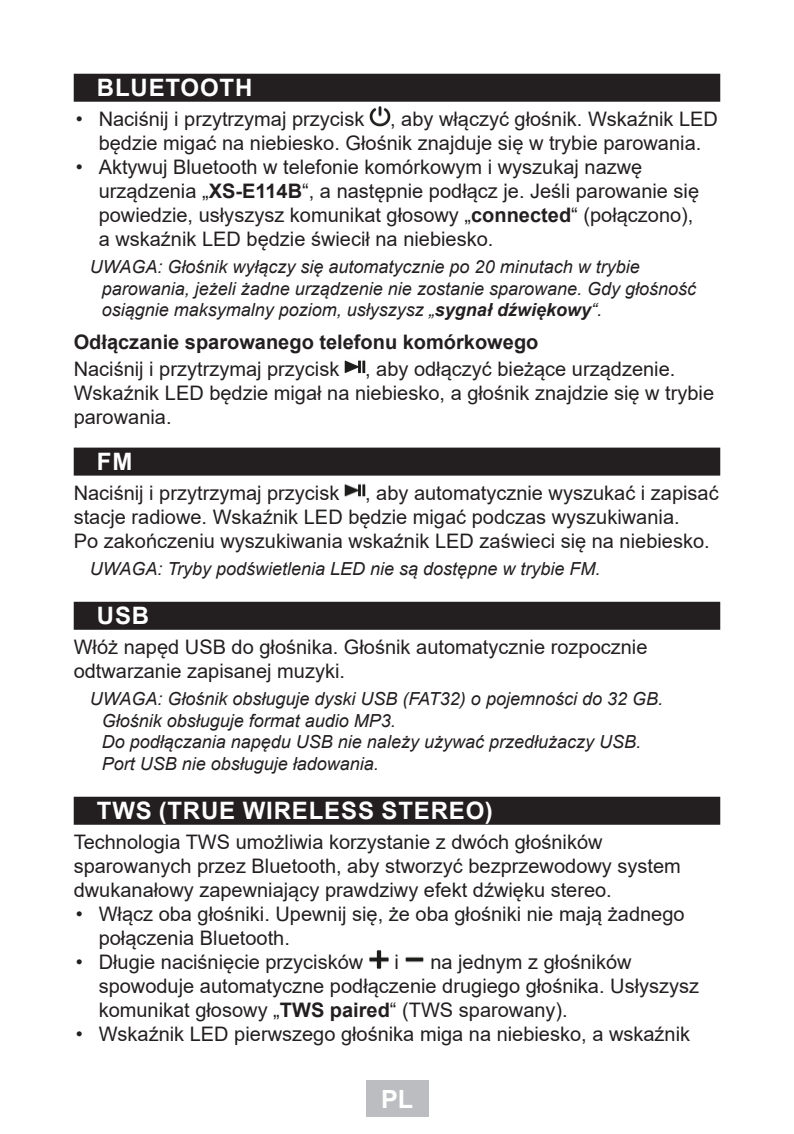
<style>
.page{position:relative;width:794px;height:1134px;background:#fff}
.page>*{position:absolute;margin:0;border:0;box-sizing:border-box;transform-origin:0 0}
.t1{font:700 25.2px "Arial";color:#fff}
.Title_BLACK{font:700 24px "Arial";letter-spacing:.035em;color:#fff}
.Text{font:20px/24px "Arial";color:#231f20}
.Tučný_text{font:700 20px "Arial";color:#231f20}
.Note{font:italic 18px/21.6px "Arial";color:#231f20}
.s1{font-weight:700}
</style>
<div class="page">
<div style="left:366px;top:1080px;width:62px;height:37px;background:#bcbdc0"></div>
<div style="left:74px;top:74px;width:646px;height:28px;background:#231f20"></div>
<div style="left:74px;top:448px;width:646px;height:28px;background:#231f20"></div>
<div style="left:74px;top:602px;width:646px;height:28px;background:#231f20"></div>
<div style="left:74px;top:797px;width:646px;height:28px;background:#231f20"></div>
<img style="left:370px;top:107px;width:20px;height:20px">
<img style="left:345px;top:360px;width:20px;height:14px">
<img style="left:345px;top:483px;width:20px;height:14px">
<img style="left:369px;top:950px;width:20px;height:19px">
<img style="left:405px;top:956px;width:19px;height:7px">
<p class="Title_BLACK" style="left:97px;top:71px;width:157px">BLUETOOTH</p>
<p class="Text" style="left:76px;top:107px;width:290px">• Naciśnij i przytrzymaj przycisk</p>
<p class="Text" style="left:99px;top:107px;width:621px;text-indent:291px">, aby włączyć głośnik. Wskaźnik LED będzie migać na niebiesko. Głośnik znajduje się w trybie parowania.</p>
<p class="Text" style="left:99px;top:155px;width:602px;text-indent:-23px">• Aktywuj Bluetooth w telefonie komórkowym i wyszukaj nazwę urządzenia „<span class="s1">XS-E114B</span>“, a następnie podłącz je. Jeśli parowanie się powiedzie, usłyszysz komunikat głosowy „<span class="s1">connected</span>“ (połączono), a wskaźnik LED będzie świecił na niebiesko.</p>
<p class="Note" style="left:102px;top:256px;width:596px;text-indent:-12px">UWAGA: Głośnik wyłączy się automatycznie po 20 minutach w trybie parowania, jeżeli żadne urządzenie nie zostanie sparowane. Gdy głośność osiągnie maksymalny poziom, usłyszysz „<span class="s1">sygnał dźwiękowy</span>“.</p>
<p class="Tučný_text" style="left:74px;top:328px;width:466px">Odłączanie sparowanego telefonu komórkowego</p>
<p class="Text" style="left:74px;top:357px;width:267px">Naciśnij i przytrzymaj przycisk</p>
<p class="Text" style="left:74px;top:357px;width:642px;text-indent:291px">, aby odłączyć bieżące urządzenie.<br>Wskaźnik LED będzie migał na niebiesko, a głośnik znajdzie się w trybie parowania.</p>
<p class="Title_BLACK" style="left:97px;top:445px;width:37px">FM</p>
<p class="Text" style="left:74px;top:480px;width:267px">Naciśnij i przytrzymaj przycisk</p>
<p class="Text" style="left:74px;top:480px;width:646px;text-indent:291px">, aby automatycznie wyszukać i zapisać stacje radiowe. Wskaźnik LED będzie migać podczas wyszukiwania.<br>Po zakończeniu wyszukiwania wskaźnik LED zaświeci się na niebiesko.</p>
<p class="Note" style="left:90px;top:558px;width:512px">UWAGA: Tryby podświetlenia LED nie są dostępne w trybie FM.</p>
<p class="Title_BLACK" style="left:97px;top:599px;width:54px">USB</p>
<p class="Text" style="left:74px;top:635px;width:575px">Włóż napęd USB do głośnika. Głośnik automatycznie rozpocznie odtwarzanie zapisanej muzyki.</p>
<p class="Note" style="left:102px;top:688px;width:563px;text-indent:-12px">UWAGA: Głośnik obsługuje dyski USB (FAT32) o pojemności do 32 GB.<br>Głośnik obsługuje format audio MP3.<br>Do podłączania napędu USB nie należy używać przedłużaczy USB.<br>Port USB nie obsługuje ładowania.</p>
<p class="Title_BLACK" style="left:97px;top:794px;width:397px">TWS (TRUE WIRELESS STEREO)</p>
<p class="Text" style="left:74px;top:830px;width:608px">Technologia TWS umożliwia korzystanie z dwóch głośników sparowanych przez Bluetooth, aby stworzyć bezprzewodowy system dwukanałowy zapewniający prawdziwy efekt dźwięku stereo.</p>
<p class="Text" style="left:99px;top:902px;width:587px;text-indent:-23px">• Włącz oba głośniki. Upewnij się, że oba głośniki nie mają żadnego połączenia Bluetooth.</p>
<p class="Text" style="left:76px;top:950px;width:289px">• Długie naciśnięcie przycisków</p>
<p class="Text" style="left:394px;top:950px;width:6px">i</p>
<p class="Text" style="left:99px;top:950px;width:602px;text-indent:332px">na jednym z głośników spowoduje automatyczne podłączenie drugiego głośnika. Usłyszysz komunikat głosowy „<span class="s1">TWS paired</span>“ (TWS sparowany).</p>
<p class="Text" style="left:76px;top:1022px;width:615px">• Wskaźnik LED pierwszego głośnika miga na niebiesko, a wskaźnik</p>
<p class="t1" style="left:381px;top:1082px;width:34px">PL</p>
</div>
